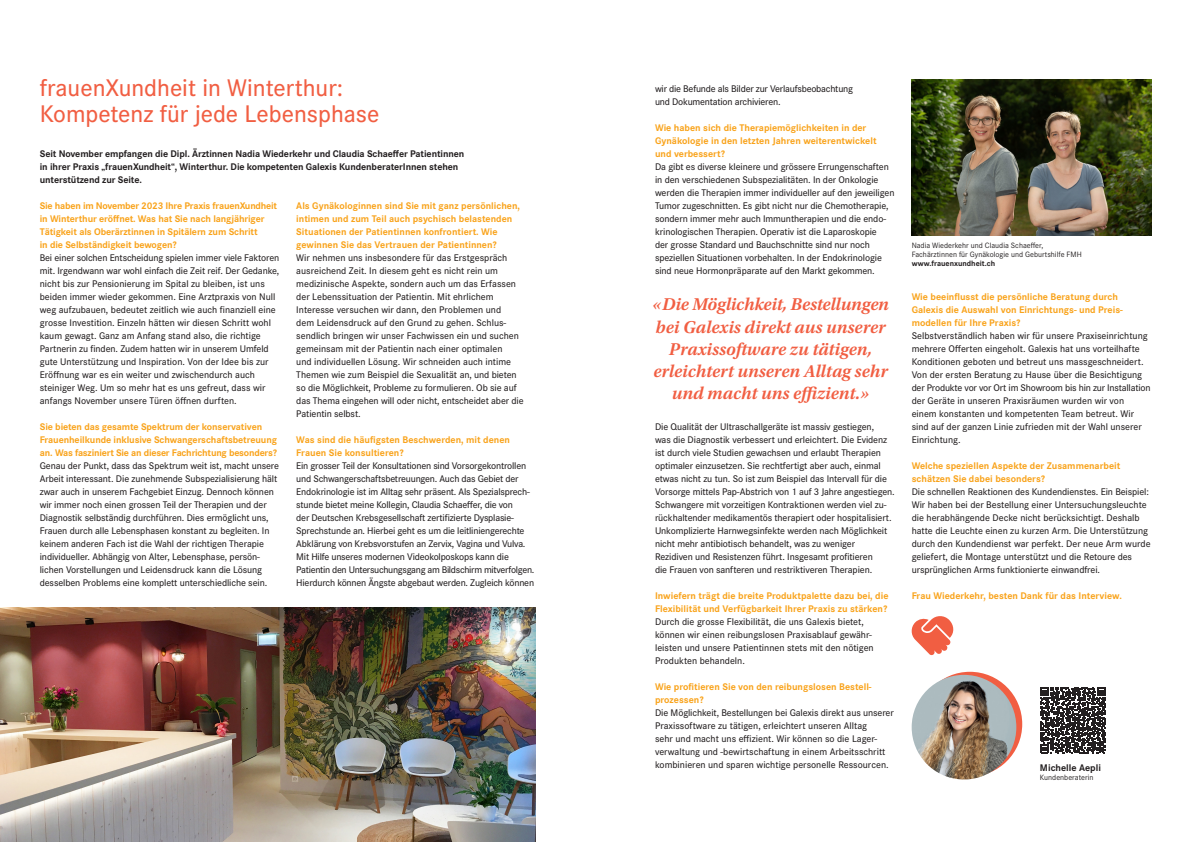
<style>
.page{position:relative;width:1191px;height:842px;background:#fff}
.page>*{position:absolute;margin:0;border:0;box-sizing:border-box;transform-origin:0 0}
.Titel{font:500 25px/26px "Corporate S";color:#f15e42}
.Quotes{font:italic 600 18px/22px "Utopia Std";color:#f15e42;text-align:center}
.Lauftext{font:500 10px/13px "Corporate S";letter-spacing:-.01em;color:#231f20}
.Zwischentitel{font:700 10px/13px "Corporate S";color:#f9a31b}
.Zwischentitel-2{font:700 10px/13px "Corporate S";letter-spacing:-.01em;color:#231f20}
.Grafik-Titel{font:700 10px "Corporate S";color:#231f20}
.Legende{font:8px "Corporate S";color:#231f20}
.Legende-2{font:700 8px "Corporate S";color:#231f20}
</style>
<div class="page">
<img style="left:0;top:607px;width:536px;height:235px">
<img style="left:911px;top:79px;width:240px;height:156px">
<svg style="left:911px;top:616px;width:43px;height:39px"></svg>
<svg style="left:917px;top:672px;width:105px;height:104px"></svg>
<img style="left:911px;top:675px;width:105px;height:104px;border-radius:52px">
<svg style="left:1040px;top:687px;width:66px;height:66px"></svg>
<p class="Titel" style="left:40px;top:74px;width:341px">frauenXundheit in Winterthur:<br>Kompetenz für jede Lebensphase</p>
<p class="Zwischentitel-2" style="left:40px;top:147px;width:426px">Seit November empfangen die Dipl. Ärztinnen Nadia Wiederkehr und Claudia Schaeffer Patientinnen in ihrer Praxis „frauenXundheit“, Winterthur. Die kompetenten Galexis KundenberaterInnen stehen unterstützend zur Seite.</p>
<p class="Zwischentitel" style="left:40px;top:199px;width:239px">Sie haben im November 2023 Ihre Praxis frauenXundheit in Winterthur eröffnet. Was hat Sie nach langjähriger Tätigkeit als Oberärztinnen in Spitälern zum Schritt<br>in die Selbständigkeit bewogen?</p>
<p class="Lauftext" style="left:40px;top:251px;width:241px">Bei einer solchen Entscheidung spielen immer viele Faktoren mit. Irgendwann war wohl einfach die Zeit reif. Der Gedanke, nicht bis zur Pensionierung im Spital zu bleiben, ist uns beiden immer wieder gekommen. Eine Arztpraxis von Null weg aufzubauen, bedeutet zeitlich wie auch finanziell eine grosse Investition. Einzeln hätten wir diesen Schritt wohl kaum gewagt. Ganz am Anfang stand also, die richtige Partnerin zu finden. Zudem hatten wir in unserem Umfeld gute Unterstützung und Inspiration. Von der Idee bis zur Eröffnung war es ein weiter und zwischendurch auch steiniger Weg. Um so mehr hat es uns gefreut, dass wir anfangs November unsere Türen öffnen durften.</p>
<p class="Zwischentitel" style="left:40px;top:420px;width:239px">Sie bieten das gesamte Spektrum der konservativen<br>Frauenheilkunde inklusive Schwangerschaftsbetreuung an. Was fasziniert Sie an dieser Fachrichtung besonders?</p>
<p class="Lauftext" style="left:40px;top:459px;width:241px">Genau der Punkt, dass das Spektrum weit ist, macht unsere Arbeit interessant. Die zunehmende Subspezialisierung hält zwar auch in unserem Fachgebiet Einzug. Dennoch können wir immer noch einen grossen Teil der Therapien und der Diagnostik selbständig durchführen. Dies ermöglicht uns, Frauen durch alle Lebensphasen konstant zu begleiten. In keinem anderen Fach ist die Wahl der richtigen Therapie individueller. Abhängig von Alter, Lebensphase, persön&shy;lichen Vorstellungen und Leidensdruck kann die Lösung desselben Problems eine komplett unterschiedliche sein.</p>
<p class="Zwischentitel" style="left:296px;top:199px;width:225px">Als Gynäkologinnen sind Sie mit ganz persönlichen, intimen und zum Teil auch psychisch belastenden Situationen der Patientinnen konfrontiert. Wie gewinnen Sie das Vertrauen der Patientinnen?</p>
<p class="Lauftext" style="left:296px;top:251px;width:229px">Wir nehmen uns insbesondere für das Erstgespräch ausreichend Zeit. In diesem geht es nicht rein um medizinische Aspekte, sondern auch um das Erfassen der Lebenssituation der Patientin. Mit ehrlichem Interesse versuchen wir dann, den Problemen und<br>dem Leidensdruck auf den Grund zu gehen. Schlus&shy;sendlich bringen wir unser Fachwissen ein und suchen gemeinsam mit der Patientin nach einer optimalen<br>und individuellen Lösung. Wir schneiden auch intime Themen wie zum Beispiel die Sexualität an, und bieten so die Möglichkeit, Probleme zu formulieren. Ob sie auf das Thema eingehen will oder nicht, entscheidet aber die Patientin selbst.</p>
<p class="Zwischentitel" style="left:296px;top:433px;width:215px">Was sind die häufigsten Beschwerden, mit denen<br>Frauen Sie konsultieren?</p>
<p class="Lauftext" style="left:296px;top:459px;width:239px">Ein grosser Teil der Konsultationen sind Vorsorgekontrollen und Schwangerschaftsbetreuungen. Auch das Gebiet der Endokrinologie ist im Alltag sehr präsent. Als Spezialsprech&shy;stunde bietet meine Kollegin, Claudia Schaeffer, die von<br>der Deutschen Krebsgesellschaft zertifizierte Dysplasie-Sprechstunde an. Hierbei geht es um die leitliniengerechte Abklärung von Krebsvorstufen an Zervix, Vagina und Vulva.<br>Mit Hilfe unseres modernen Videokolposkops kann die Patientin den Untersuchungsgang am Bildschirm mitverfolgen.<br>Hierdurch können Ängste abgebaut werden. Zugleich können</p>
<p class="Lauftext" style="left:655px;top:82px;width:199px">wir die Befunde als Bilder zur Verlaufsbeobachtung und Dokumentation archivieren.</p>
<p class="Zwischentitel" style="left:655px;top:121px;width:223px">Wie haben sich die Therapiemöglichkeiten in der<br>Gynäkologie in den letzten Jahren weiterentwickelt und verbessert?</p>
<p class="Lauftext" style="left:655px;top:160px;width:241px">Da gibt es diverse kleinere und grössere Errungenschaften in den verschiedenen Subspezialitäten. In der Onkologie werden die Therapien immer individueller auf den jeweiligen Tumor zugeschnitten. Es gibt nicht nur die Chemotherapie, sondern immer mehr auch Immuntherapien und die endo&shy;krinologischen Therapien. Operativ ist die Laparoskopie<br>der grosse Standard und Bauchschnitte sind nur noch speziellen Situationen vorbehalten. In der Endokrinologie sind neue Hormonpräparate auf den Markt gekommen.</p>
<p class="Quotes" style="left:652px;top:294px;width:238px">«Die Möglichkeit, Bestellungen bei Galexis direkt aus unserer<br>Praxissoftware zu tätigen, erleichtert unseren Alltag sehr und macht uns effizient.»</p>
<p class="Lauftext" style="left:655px;top:420px;width:241px">Die Qualität der Ultraschallgeräte ist massiv gestiegen,<br>was die Diagnostik verbessert und erleichtert. Die Evidenz ist durch viele Studien gewachsen und erlaubt Therapien optimaler einzusetzen. Sie rechtfertigt aber auch, einmal etwas nicht zu tun. So ist zum Beispiel das Intervall für die Vorsorge mittels Pap-Abstrich von 1 auf 3 Jahre angestiegen.<br>Schwangere mit vorzeitigen Kontraktionen werden viel zu&shy;rückhaltender medikamentös therapiert oder hospitalisiert.<br>Unkomplizierte Harnwegsinfekte werden nach Möglichkeit nicht mehr antibiotisch behandelt, was zu weniger Rezidiven und Resistenzen führt. Insgesamt profitieren<br>die Frauen von sanfteren und restriktiveren Therapien.</p>
<p class="Zwischentitel" style="left:655px;top:589px;width:235px">Inwiefern trägt die breite Produktpalette dazu bei, die<br>Flexibilität und Verfügbarkeit Ihrer Praxis zu stärken?</p>
<p class="Lauftext" style="left:655px;top:615px;width:220px">Durch die grosse Flexibilität, die uns Galexis bietet, können wir einen reibungslosen Praxisablauf gewähr&shy;leisten und unsere Patientinnen stets mit den nötigen Produkten behandeln.</p>
<p class="Zwischentitel" style="left:655px;top:680px;width:218px">Wie profitieren Sie von den reibungslosen Bestell&shy;prozessen?</p>
<p class="Lauftext" style="left:655px;top:706px;width:240px">Die Möglichkeit, Bestellungen bei Galexis direkt aus unserer Praxissoftware zu tätigen, erleichtert unseren Alltag<br>sehr und macht uns effizient. Wir können so die Lager&shy;verwaltung und -bewirtschaftung in einem Arbeitsschritt kombinieren und sparen wichtige personelle Ressourcen.</p>
<p class="Legende" style="left:911px;top:240px;width:133px">Nadia Wiederkehr und Claudia Schaeffer,</p>
<p class="Legende" style="left:911px;top:249px;width:172px">Fachärztinnen für Gynäkologie und Geburtshilfe FMH</p>
<p class="Legende-2" style="left:911px;top:258px;width:85px">www.frauenxundheit.ch</p>
<p class="Zwischentitel" style="left:911px;top:290px;width:213px">Wie beeinflusst die persönliche Beratung durch<br>Galexis die Auswahl von Einrichtungs- und Preis&shy;modellen für Ihre Praxis?</p>
<p class="Lauftext" style="left:911px;top:329px;width:240px">Selbstverständlich haben wir für unsere Praxiseinrichtung mehrere Offerten eingeholt. Galexis hat uns vorteilhafte Konditionen geboten und betreut uns massgeschneidert.<br>Von der ersten Beratung zu Hause über die Besichtigung der Produkte vor vor Ort im Showroom bis hin zur Installation der Geräte in unseren Praxisräumen wurden wir von einem konstanten und kompetenten Team betreut. Wir sind auf der ganzen Linie zufrieden mit der Wahl unserer Einrichtung.</p>
<p class="Zwischentitel" style="left:911px;top:459px;width:210px">Welche speziellen Aspekte der Zusammenarbeit schätzen Sie dabei besonders?</p>
<p class="Lauftext" style="left:911px;top:485px;width:240px">Die schnellen Reaktionen des Kundendienstes. Ein Beispiel:<br>Wir haben bei der Bestellung einer Untersuchungsleuchte die herabhängende Decke nicht berücksichtigt. Deshalb hatte die Leuchte einen zu kurzen Arm. Die Unterstützung durch den Kundendienst war perfekt. Der neue Arm wurde geliefert, die Montage unterstützt und die Retoure des ursprünglichen Arms funktionierte einwandfrei.</p>
<p class="Zwischentitel" style="left:911px;top:589px;width:212px">Frau Wiederkehr, besten Dank für das Interview.</p>
<p class="Grafik-Titel" style="left:1040px;top:760px;width:62px">Michelle Aepli</p>
<p class="Legende" style="left:1040px;top:772px;width:55px">Kundenberaterin</p>
</div>
